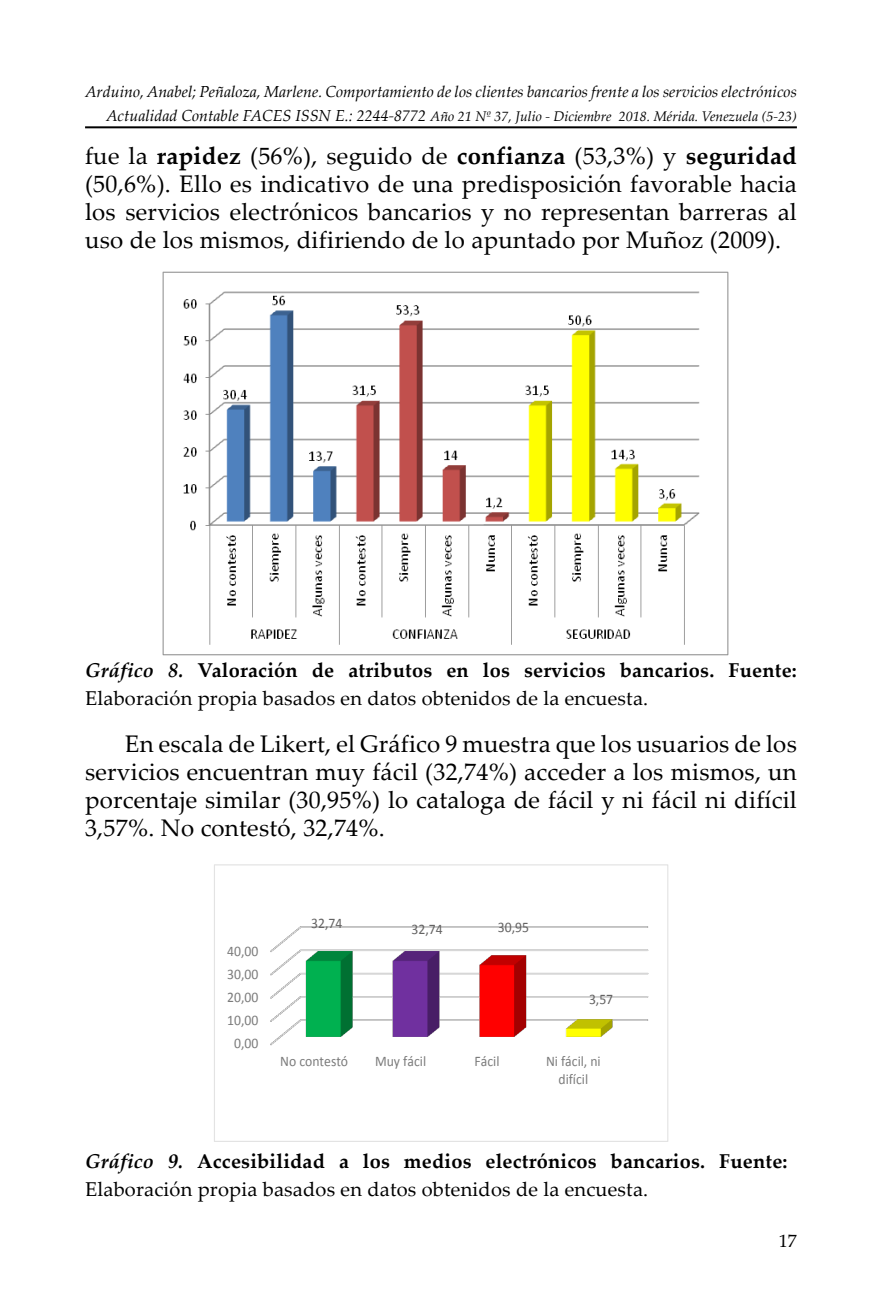
<style>
.page{position:relative;width:882px;height:1304px;background:#fff}
.page>*{position:absolute;margin:0;border:0;box-sizing:border-box;transform-origin:0 0}
.t1{font:24px/28px "Palatino Linotype";letter-spacing:.01em;color:#000;text-align:justify}
.t2{font:20px/28px "Palatino Linotype";letter-spacing:.01em;color:#000}
.t3{font:18px "Palatino Linotype";color:#000}
.t4{font:italic 16px "Palatino Linotype";color:#000}
.t5{font:14.6px/17.8px "Calibri";color:#7b7b7b;text-align:center;scale:.94 1}
.t6{font:14.6px "Calibri";color:#646363;scale:.94 1}
.t7{font:italic 14px "Palatino Linotype";color:#000}
.s1{font-size:16px}
.s2{font-weight:700}
.s3{font-weight:700;font-style:italic}
</style>
<div class="page">
<hr style="left:85px;top:126px;width:712px;height:2px;background:#000">
<img style="left:162px;top:271px;width:566px;height:385px">
<img style="left:270px;top:926px;width:379px;height:120px">
<div style="left:214px;top:865px;width:454px;height:276px;border:1px solid #e3e3e3"></div>
<p class="t4" style="left:85px;top:80px;width:713px">Arduino, Anabel; Peñaloza, Marlene. Comportamiento de los clientes bancarios frente a los servicios electrónicos</p>
<p class="t7" style="left:106px;top:106px;width:692px"><span class="s1">Actualidad Contable FACES ISSN E.: 2244-8772</span> Año 21 Nº 37, Julio - Diciembre 2018. Mérida. Venezuela (5-23)</p>
<p class="t1" style="left:85px;top:140px;width:713px">fue la <span class="s2">rapidez</span> (56%), seguido de <span class="s2">confianza</span> (53,3%) y <span class="s2">seguridad </span>(50,6%). Ello es indicativo de una predisposición favorable hacia los servicios electrónicos bancarios y no representan barreras al uso de los mismos, difiriendo de lo apuntado por Muñoz (2009).</p>
<p class="t2" style="left:85px;top:655px;width:713px"><span class="s3">Gráfico 8.</span> <span class="s2">Valoración de atributos en los servicios bancarios. Fuente:<br></span>Elaboración propia basados en datos obtenidos de la encuesta.</p>
<p class="t1" style="left:85px;top:728px;width:713px;text-indent:40px">En escala de Likert, el Gráfico 9 muestra que los usuarios de los servicios encuentran muy fácil (32,74%) acceder a los mismos, un porcentaje similar (30,95%) lo cataloga de fácil y ni fácil ni difícil 3,57%. No contestó, 32,74%.</p>
<p class="t5" style="left:227px;top:942px;width:35px">40,00</p>
<p class="t5" style="left:227px;top:965px;width:35px">30,00</p>
<p class="t5" style="left:227px;top:988px;width:35px">20,00</p>
<p class="t5" style="left:227px;top:1011px;width:35px">10,00</p>
<p class="t5" style="left:234px;top:1034px;width:27px">0,00</p>
<p class="t6" style="left:311px;top:914px;width:35px">32,74</p>
<p class="t6" style="left:411px;top:920px;width:35px">32,74</p>
<p class="t6" style="left:498px;top:918px;width:35px">30,95</p>
<p class="t6" style="left:589px;top:989px;width:27px">3,57</p>
<p class="t5" style="left:280px;top:1052px;width:74px">No contestó</p>
<p class="t5" style="left:375px;top:1052px;width:56px">Muy fácil</p>
<p class="t5" style="left:474px;top:1052px;width:28px">Fácil</p>
<p class="t5" style="left:546px;top:1052px;width:60px">Ni fácil, ni difícil</p>
<p class="t2" style="left:85px;top:1146px;width:704px"><span class="s3">Gráfico 9.</span> <span class="s2">Accesibilidad a los medios electrónicos bancarios. Fuente:<br></span>Elaboración propia basados en datos obtenidos de la encuesta.</p>
<p class="t3" style="left:779px;top:1228px;width:19px">17</p>
</div>
